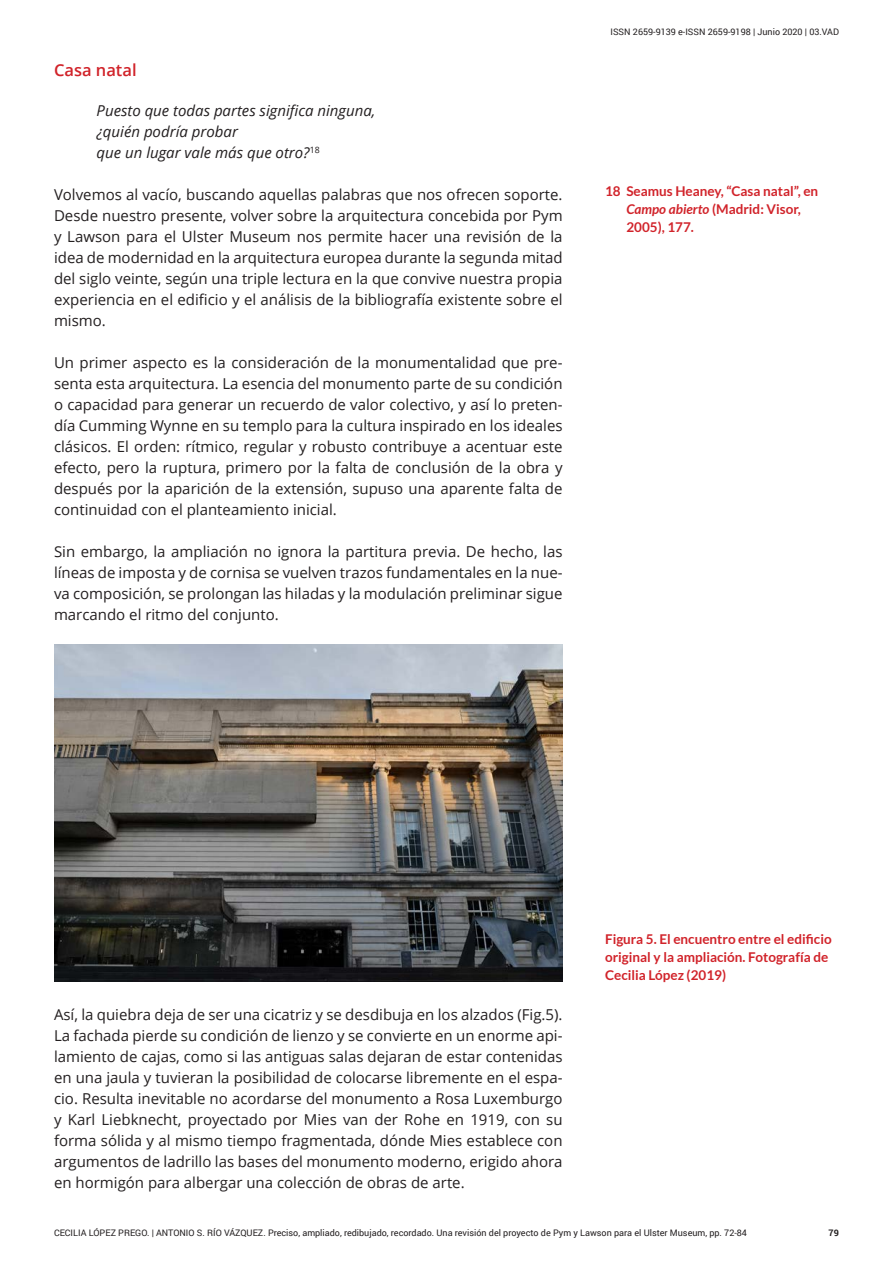
<style>
.page{position:relative;width:893px;height:1263px;background:#fff}
.page>*{position:absolute;margin:0;border:0;box-sizing:border-box;transform-origin:0 0}
.t1{font:600 16.5px "Open Sans";color:#d1232a}
.t2{font:15px/21px "Open Sans";color:#231f20;text-align:justify}
.t3{font:italic 15px "Open Sans";color:#231f20}
.t4{font:700 13.5px/18px "Lato";color:#d1232a}
.t5{font:9px "Roboto";color:#231f20}
.t6{font:700 9px "Roboto";color:#231f20}
.s1{font-style:italic}
</style>
<div class="page">
<img style="left:54px;top:644px;width:509px;height:338px">
<p class="t1" style="left:54px;top:59px;width:84px">Casa natal</p>
<p class="t3" style="left:97px;top:100px;width:280px">Puesto que todas partes significa ninguna,</p>
<p class="t3" style="left:97px;top:121px;width:143px">¿quién podría probar</p>
<p class="t3" style="left:97px;top:142px;width:225px">que un lugar vale más que otro?<sup>18</sup></p>
<p class="t2" style="left:54px;top:183px;width:510px">Volvemos al vacío, buscando aquellas palabras que nos ofrecen soporte.<br>Desde nuestro presente, volver sobre la arquitectura concebida por Pym y Lawson para el Ulster Museum nos permite hacer una revisión de la idea de modernidad en la arquitectura europea durante la segunda mitad del siglo veinte, según una triple lectura en la que convive nuestra propia experiencia en el edificio y el análisis de la bibliografía existente sobre el mismo.</p>
<p class="t2" style="left:54px;top:351px;width:510px">Un primer aspecto es la consideración de la monumentalidad que pre&shy;senta esta arquitectura. La esencia del monumento parte de su condición o capacidad para generar un recuerdo de valor colectivo, y así lo preten&shy;día Cumming Wynne en su templo para la cultura inspirado en los ideales clásicos. El orden: rítmico, regular y robusto contribuye a acentuar este efecto, pero la ruptura, primero por la falta de conclusión de la obra y después por la aparición de la extensión, supuso una aparente falta de continuidad con el planteamiento inicial.</p>
<p class="t2" style="left:54px;top:540px;width:510px">Sin embargo, la ampliación no ignora la partitura previa. De hecho, las líneas de imposta y de cornisa se vuelven trazos fundamentales en la nue&shy;va composición, se prolongan las hiladas y la modulación preliminar sigue marcando el ritmo del conjunto.</p>
<p class="t5" style="left:610px;top:25px;width:230px">ISSN 2659-9139 e-ISSN 2659-9198 | Junio 2020 | 03.VAD</p>
<p class="t4" style="left:626px;top:182px;width:193px;text-indent:-21px">18 Seamus Heaney, “Casa natal”, en<br><span class="s1">Campo abierto</span> (Madrid: Visor,<br>2005), 177.</p>
<p class="t2" style="left:54px;top:1004px;width:510px">Así, la quiebra deja de ser una cicatriz y se desdibuja en los alzados (Fig.5).<br>La fachada pierde su condición de lienzo y se convierte en un enorme api&shy;lamiento de cajas, como si las antiguas salas dejaran de estar contenidas en una jaula y tuvieran la posibilidad de colocarse libremente en el espa&shy;cio. Resulta inevitable no acordarse del monumento a Rosa Luxemburgo y Karl Liebknecht, proyectado por Mies van der Rohe en 1919, con su forma sólida y al mismo tiempo fragmentada, dónde Mies establece con argumentos de ladrillo las bases del monumento moderno, erigido ahora en hormigón para albergar una colección de obras de arte.</p>
<p class="t4" style="left:605px;top:930px;width:228px">Figura 5. El encuentro entre el edificio original y la ampliación. Fotografía de<br>Cecilia López (2019)</p>
<p class="t5" style="left:54px;top:1226px;width:694px">CECILIA LÓPEZ PREGO. | ANTONIO S. RÍO VÁZQUEZ. Preciso, ampliado, redibujado, recordado. Una revisión del proyecto de Pym y Lawson para el Ulster Museum, pp. 72-84</p>
<p class="t6" style="left:829px;top:1226px;width:12px">79</p>
</div>
